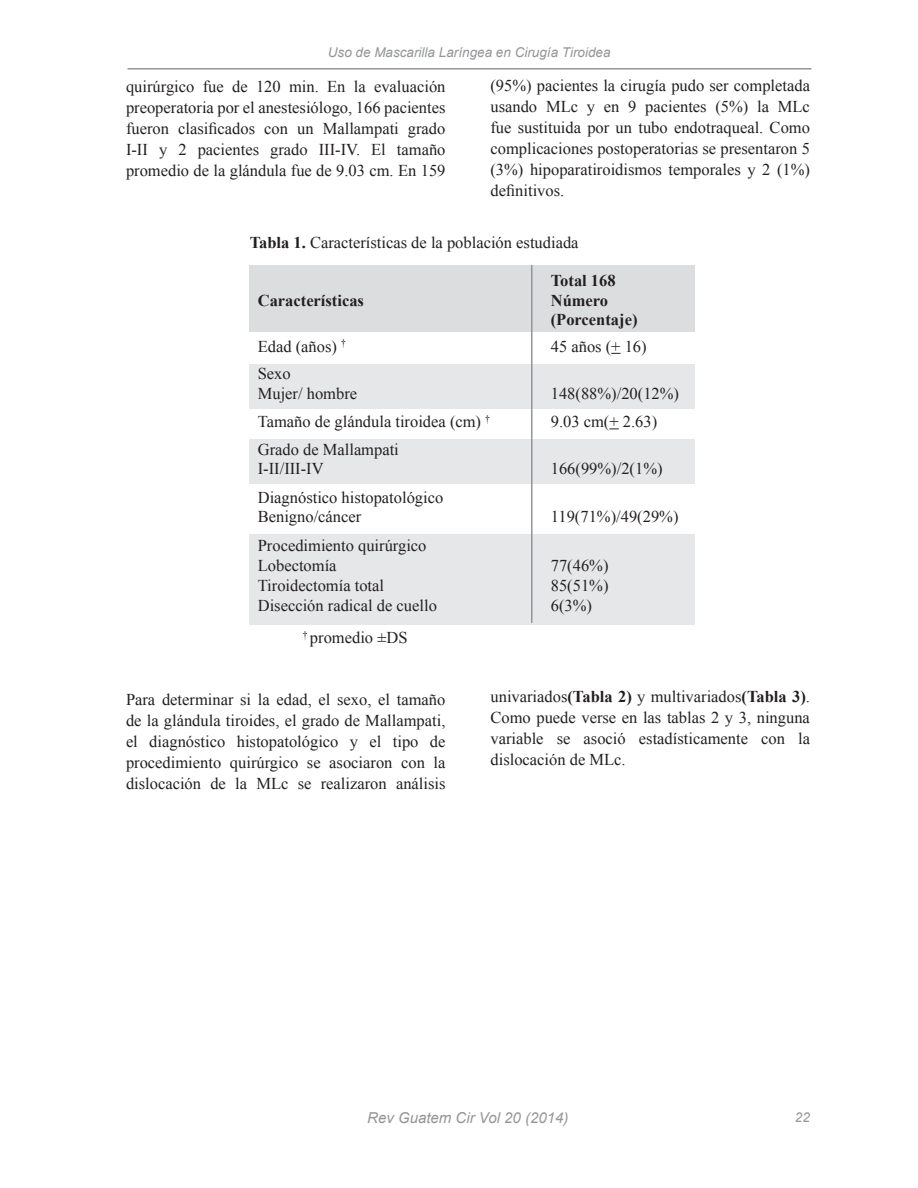
<style>
.page{position:relative;width:918px;height:1188px;background:#fff}
.page>*{position:absolute;margin:0;border:0;box-sizing:border-box;transform-origin:0 0}
.Sin_espaciado{font:16.5px/21px "Times New Roman";color:#231f20;text-align:justify}
.Sin_espaciado-2{font:700 16.5px/19.8px "Times New Roman";color:#231f20}
.t1{font:italic 15px "Arial";color:#939598}
.t2{font:italic 13.5px "Arial";color:#939598}
.s1{font-weight:700}
</style>
<div class="page">
<hr style="left:128px;top:68px;width:684px;height:2px;background:#939598">
<div style="left:249px;top:266px;width:445px;height:66px;background:#dcdddf"></div>
<div style="left:249px;top:365px;width:445px;height:44px;background:#e6e7e9"></div>
<div style="left:249px;top:439px;width:445px;height:45px;background:#e6e7e9"></div>
<div style="left:249px;top:534px;width:445px;height:90px;background:#e6e7e9"></div>
<hr style="left:531px;top:265px;width:1px;height:358px;background:#939598">
<p class="t2" style="left:328px;top:44px;width:284px">Uso de Mascarilla Laríngea en Cirugía Tiroidea</p>
<p class="Sin_espaciado" style="left:126px;top:75px;width:321px">quirúrgico fue de 120 min. En la evaluación preoperatoria por el anestesiólogo, 166 pacientes fueron clasificados con un Mallampati grado I-II y 2 pacientes grado III-IV. El tamaño promedio de la glándula fue de 9.03 cm. En 159</p>
<p class="Sin_espaciado" style="left:490px;top:75px;width:321px">(95%) pacientes la cirugía pudo ser completada usando MLc y en 9 pacientes (5%) la MLc fue sustituida por un tubo endotraqueal. Como complicaciones postoperatorias se presentaron 5 (3%) hipoparatiroidismos temporales y 2 (1%) definitivos.</p>
<p class="Sin_espaciado" style="left:250px;top:231px;width:330px"><span class="s1">Tabla 1.</span> Características de la población estudiada</p>
<p class="Sin_espaciado-2" style="left:258px;top:290px;width:108px">Características</p>
<p class="Sin_espaciado-2" style="left:551px;top:270px;width:66px">Total 168</p>
<p class="Sin_espaciado-2" style="left:551px;top:290px;width:88px">Número (Porcentaje)</p>
<p class="Sin_espaciado" style="left:258px;top:335px;width:90px">Edad (años) <sup>†</sup></p>
<p class="Sin_espaciado" style="left:551px;top:335px;width:97px">45 años (+ 16)</p>
<p class="Sin_espaciado" style="left:258px;top:363px;width:34px">Sexo</p>
<p class="Sin_espaciado" style="left:258px;top:383px;width:101px">Mujer/ hombre</p>
<p class="Sin_espaciado" style="left:551px;top:383px;width:130px">148(88%)/20(12%)</p>
<p class="Sin_espaciado" style="left:258px;top:411px;width:234px">Tamaño de glándula tiroidea (cm) <sup>†</sup></p>
<p class="Sin_espaciado" style="left:551px;top:411px;width:108px">9.03 cm(+ 2.63)</p>
<p class="Sin_espaciado" style="left:258px;top:438px;width:143px">Grado de Mallampati</p>
<p class="Sin_espaciado" style="left:258px;top:458px;width:67px">I-II/III-IV</p>
<p class="Sin_espaciado" style="left:551px;top:458px;width:113px">166(99%)/2(1%)</p>
<p class="Sin_espaciado" style="left:258px;top:486px;width:187px">Diagnóstico histopatológico</p>
<p class="Sin_espaciado" style="left:258px;top:506px;width:105px">Benigno/cáncer</p>
<p class="Sin_espaciado" style="left:551px;top:506px;width:129px">119(71%)/49(29%)</p>
<p class="Sin_espaciado" style="left:258px;top:535px;width:170px">Procedimiento quirúrgico</p>
<p class="Sin_espaciado" style="left:258px;top:555px;width:80px">Lobectomía</p>
<p class="Sin_espaciado" style="left:258px;top:575px;width:128px">Tiroidectomía total</p>
<p class="Sin_espaciado" style="left:258px;top:595px;width:181px">Disección radical de cuello</p>
<p class="Sin_espaciado" style="left:551px;top:555px;width:59px">77(46%)</p>
<p class="Sin_espaciado" style="left:551px;top:575px;width:59px">85(51%)</p>
<p class="Sin_espaciado" style="left:551px;top:595px;width:43px">6(3%)</p>
<p class="Sin_espaciado" style="left:303px;top:627px;width:106px"><sup>†</sup> promedio ±DS</p>
<p class="Sin_espaciado" style="left:126px;top:688px;width:321px">Para determinar si la edad, el sexo, el tamaño de la glándula tiroides, el grado de Mallampati, el diagnóstico histopatológico y el tipo de procedimiento quirúrgico se asociaron con la dislocación de la MLc se realizaron análisis</p>
<p class="Sin_espaciado" style="left:490px;top:685px;width:321px">univariados<span class="s1">(Tabla 2)</span> y multivariados<span class="s1">(Tabla 3)</span>.<br>Como puede verse en las tablas 2 y 3, ninguna variable se asoció estadísticamente con la dislocación de MLc.</p>
<p class="t1" style="left:367px;top:1108px;width:203px">Rev Guatem Cir Vol 20 (2014)</p>
<p class="t2" style="left:795px;top:1108px;width:17px">22</p>
</div>
